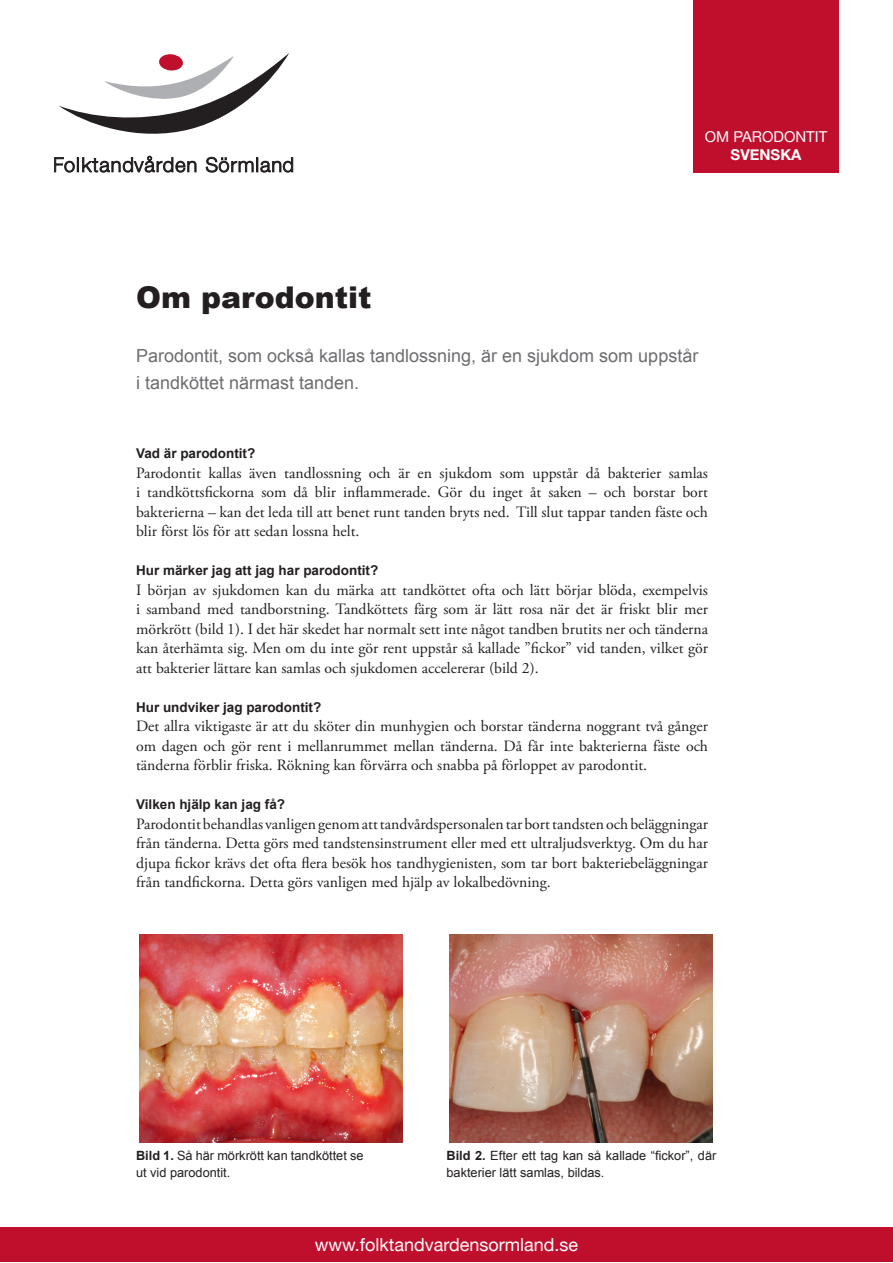
<style>
.page{position:relative;width:893px;height:1263px;background:#fff}
.page>*{position:absolute;margin:0;border:0;box-sizing:border-box;transform-origin:0 0}
.t1{font:900 30px "Arial";color:#231f20}
.t2{font:18px/27px "Arial";color:#6c6d70}
.t3{font:18px "Helvetica Neue";color:#fff}
.t4{font:15.75px/19.5px "Adobe Garamond Pro";color:#231f20;text-align:justify}
.t5{font:15px/18px "Helvetica Neue";color:#fff;text-align:center}
.t6{font:700 13.5px "Arial";color:#231f20}
.t7{font:12.75px/16.5px "Arial";color:#231f20}
.s1{font-weight:700}
</style>
<div class="page">
<div style="left:693px;top:0;width:146px;height:172px;background:#c00f2d"></div>
<div style="left:0;top:1228px;width:893px;height:34px;background:#c00f2d"></div>
<svg style="left:59px;top:53px;width:230px;height:81px"></svg>
<svg style="left:54px;top:155px;width:143px;height:17px"></svg>
<svg style="left:206px;top:157px;width:87px;height:15px"></svg>
<img style="left:139px;top:934px;width:264px;height:208px">
<img style="left:450px;top:934px;width:263px;height:208px">
<p class="t5" style="left:705px;top:128px;width:124px">OM PARODONTIT<br><span class="s1">SVENSKA</span></p>
<h1 class="t1" style="left:136px;top:276px;width:237px">Om parodontit</h1>
<p class="t2" style="left:136px;top:343px;width:564px">Parodontit, som också kallas tandlossning, är en sjukdom som uppstår i tandköttet närmast tanden.</p>
<h2 class="t6" style="left:136px;top:445px;width:121px">Vad är parodontit?</h2>
<p class="t4" style="left:136px;top:464px;width:573px">Parodontit kallas även tandlossning och är en sjukdom som uppstår då bakterier samlas i tandköttsfickorna som då blir inflammerade. Gör du inget åt saken – och borstar bort bakterierna – kan det leda till att benet runt tanden bryts ned. Till slut tappar tanden fäste och blir först lös för att sedan lossna helt.</p>
<h2 class="t6" style="left:136px;top:562px;width:244px">Hur märker jag att jag har parodontit?</h2>
<p class="t4" style="left:136px;top:581px;width:573px">I början av sjukdomen kan du märka att tandköttet ofta och lätt börjar blöda, exempelvis i samband med tandborstning. Tandköttets färg som är lätt rosa när det är friskt blir mer mörkrött (bild 1). I det här skedet har normalt sett inte något tandben brutits ner och tänderna kan återhämta sig. Men om du inte gör rent uppstår så kallade ”fickor” vid tanden, vilket gör att bakterier lättare kan samlas och sjukdomen accelererar (bild 2).</p>
<h2 class="t6" style="left:136px;top:698px;width:187px">Hur undviker jag parodontit?</h2>
<p class="t4" style="left:136px;top:717px;width:573px">Det allra viktigaste är att du sköter din munhygien och borstar tänderna noggrant två gånger om dagen och gör rent i mellanrummet mellan tänderna. Då får inte bakterierna fäste och tänderna förblir friska. Rökning kan förvärra och snabba på förloppet av parodontit.</p>
<h2 class="t6" style="left:136px;top:796px;width:151px">Vilken hjälp kan jag få?</h2>
<p class="t4" style="left:136px;top:815px;width:573px">Parodontit behandlas vanligen genom att tandvårdspersonalen tar bort tandsten och beläggningar från tänderna. Detta görs med tandstensinstrument eller med ett ultraljudsverktyg. Om du har djupa fickor krävs det ofta flera besök hos tandhygienisten, som tar bort bakteriebeläggningar från tandfickorna. Detta görs vanligen med hjälp av lokalbedövning.</p>
<p class="t7" style="left:136px;top:1147px;width:229px"><span class="s1">Bild 1.</span> Så här mörkrött kan tandköttet se ut vid parodontit.</p>
<p class="t7" style="left:446px;top:1147px;width:271px"><span class="s1">Bild 2.</span> Efter ett tag kan så kallade “fickor”, där bakterier lätt samlas, bildas.</p>
<p class="t3" style="left:315px;top:1232px;width:265px">www.folktandvardensormland.se</p>
</div>
